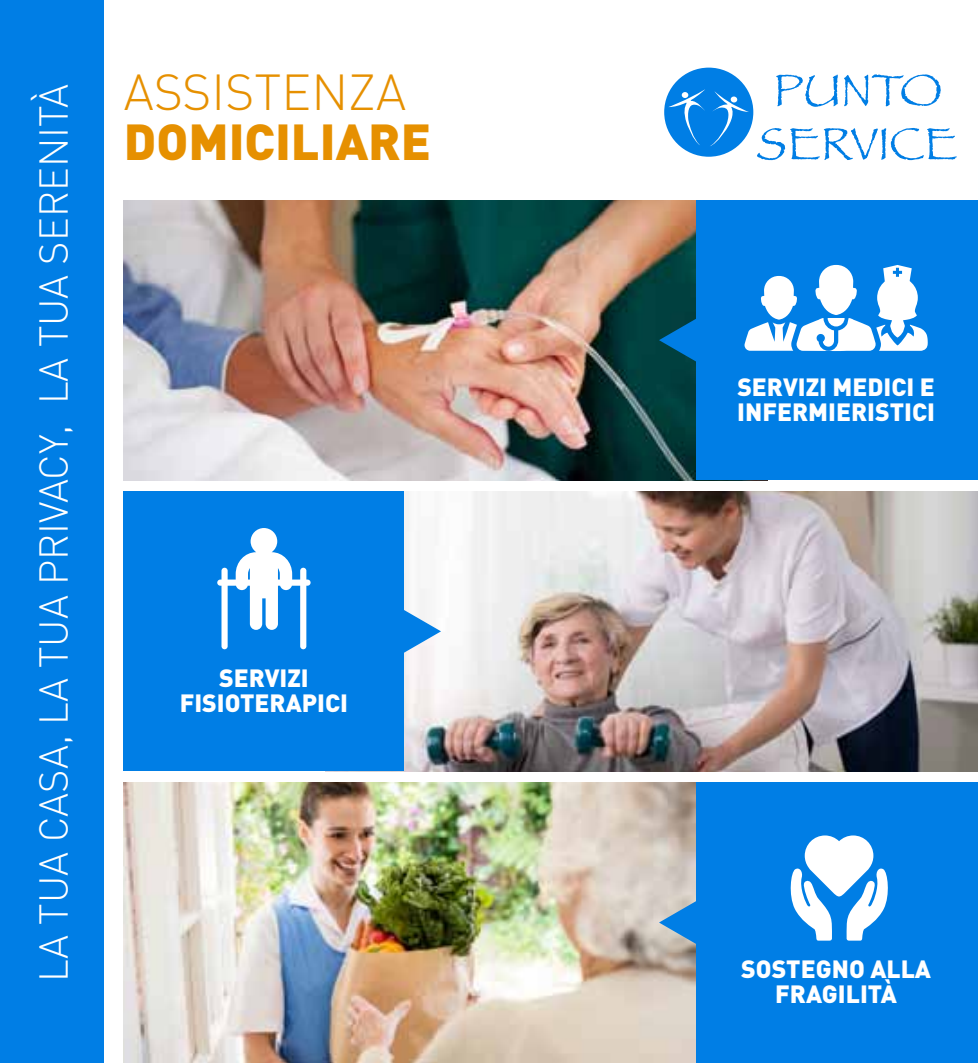
<style>
.page{position:relative;width:978px;height:1063px;background:#fff}
.page>*{position:absolute;margin:0;border:0;box-sizing:border-box;transform-origin:0 0}
.t1{font:900 50px "DIN";color:#e69000}
.t2{font:300 50px "DIN";color:#e69000}
.t3{font:300 39.75px "DIN";color:#fff}
.t4{font:900 24.75px/24.8px "DIN";color:#fff;text-align:center}
</style>
<div class="page">
<svg style="left:664px;top:68px;width:293px;height:92px"></svg>
<div style="left:0;top:0;width:104px;height:1063px;background:#007ee5"></div>
<img style="left:124px;top:783px;width:572px;height:280px">
<div style="left:696px;top:783px;width:282px;height:280px;background:#007ee5"></div>
<svg style="left:659px;top:895px;width:37px;height:55px"></svg>
<img style="left:404px;top:491px;width:574px;height:280px">
<div style="left:124px;top:491px;width:280px;height:280px;background:#007ee5"></div>
<svg style="left:404px;top:604px;width:37px;height:55px"></svg>
<img style="left:124px;top:200px;width:572px;height:280px">
<div style="left:696px;top:200px;width:282px;height:280px;background:#007ee5"></div>
<svg style="left:659px;top:313px;width:37px;height:55px"></svg>
<svg style="left:790px;top:835px;width:98px;height:106px"></svg>
<svg style="left:217px;top:528px;width:94px;height:121px"></svg>
<svg style="left:744px;top:265px;width:184px;height:86px"></svg>
<h2 class="t3" style="left:29px;top:982px;width:899px;rotate:-90deg">LA TUA CASA, LA TUA PRIVACY, LA TUA SERENITÀ</h2>
<h1 class="t2" style="left:124px;top:61px;width:284px">ASSISTENZA</h1>
<h1 class="t1" style="left:124px;top:108px;width:309px">DOMICILIARE</h1>
<p class="t4" style="left:180px;top:664px;width:170px">SERVIZI<br>FISIOTERAPICI</p>
<p class="t4" style="left:737px;top:373px;width:199px;text-align:left">SERVIZI MEDICI E<br>INFERMIERISTICI</p>
<p class="t4" style="left:741px;top:956px;width:191px">SOSTEGNO ALLA<br>FRAGILITÀ</p>
</div>
